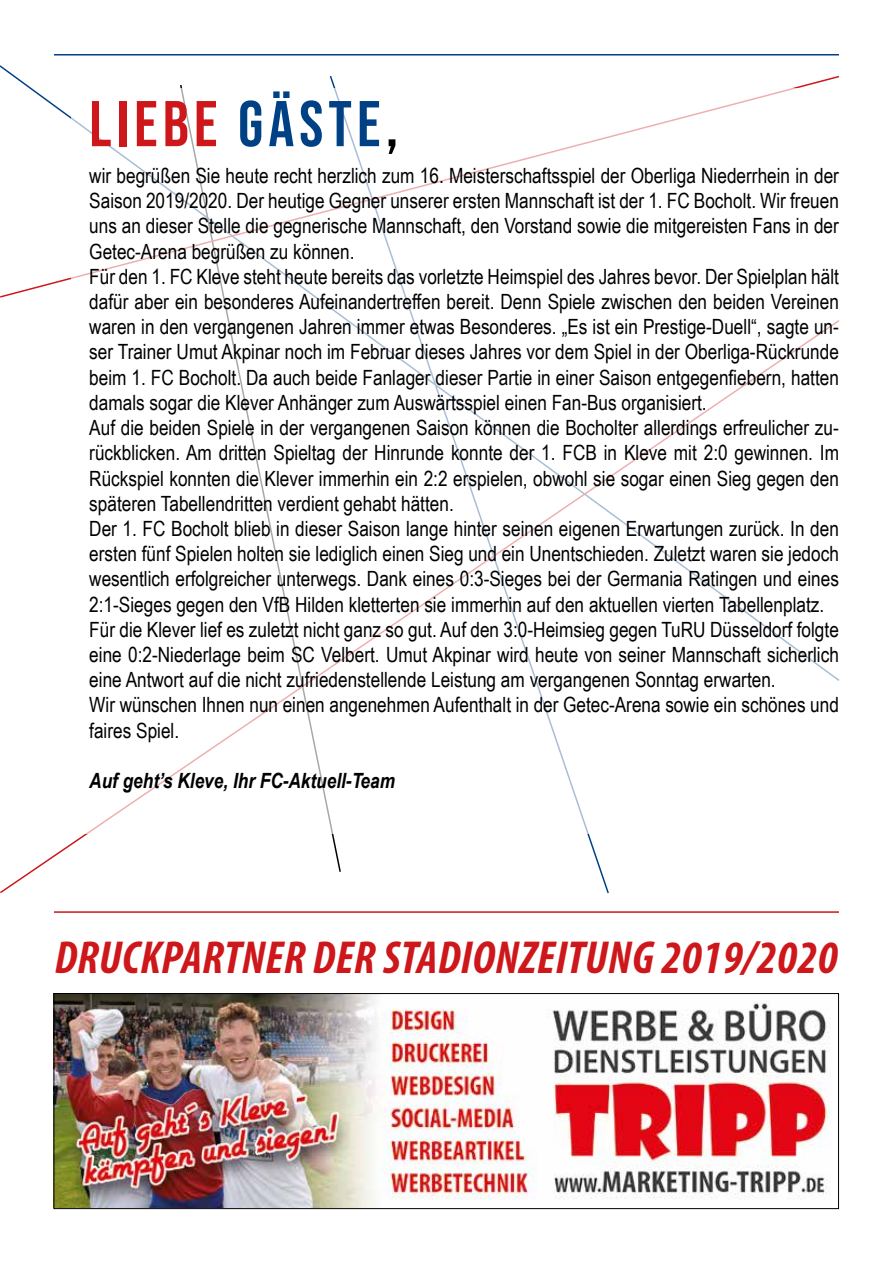
<style>
.page{position:relative;width:893px;height:1263px;background:#fff}
.page>*{position:absolute;margin:0;border:0;box-sizing:border-box;transform-origin:0 0}
.t1{font:64.5px "Bebas Neue";letter-spacing:.08em;color:#cd171a}
.t2{font:italic 700 condensed 46.5px "Myriad Pro";letter-spacing:.01em;color:#cd171a}
.t3{font:21px/25.2px "Arial Narrow";color:#000}
.t4{font:italic 700 21px "Arial Narrow";color:#000}
.s1{color:#004185}
.s2{color:#000}
</style>
<div class="page">
<hr style="left:54px;top:54px;width:785px;height:2px;background:#004185">
<hr style="left:54px;top:911px;width:785px;height:2px;background:#cd171a">
<img style="left:56px;top:995px;width:775px;height:212px">
<div style="left:54px;top:993px;width:785px;height:216px;border:1px solid #000"></div>
<h1 class="t1" style="left:89px;top:87px;width:310px">LIEBE <span class="s1">GÄSTE</span><span class="s2">,</span></h1>
<p class="t3" style="left:89px;top:162px;width:751px">wir begrüßen Sie heute recht herzlich zum 16. Meisterschaftsspiel der Oberliga Niederrhein in der Saison 2019/2020. Der heutige Gegner unserer ersten Mannschaft ist der 1. FC Bocholt. Wir freuen uns an dieser Stelle die gegnerische Mannschaft, den Vorstand sowie die mitgereisten Fans in der Getec-Arena begrüßen zu können.<br>Für den 1. FC Kleve steht heute bereits das vorletzte Heimspiel des Jahres bevor. Der Spielplan hält dafür aber ein besonderes Aufeinandertreffen bereit. Denn Spiele zwischen den beiden Vereinen waren in den vergangenen Jahren immer etwas Besonderes. „Es ist ein Prestige-Duell“, sagte un&shy;ser Trainer Umut Akpinar noch im Februar dieses Jahres vor dem Spiel in der Oberliga-Rückrunde beim 1. FC Bocholt. Da auch beide Fanlager dieser Partie in einer Saison entgegenfiebern, hatten damals sogar die Klever Anhänger zum Auswärtsspiel einen Fan-Bus organisiert.<br>Auf die beiden Spiele in der vergangenen Saison können die Bocholter allerdings erfreulicher zu&shy;rückblicken. Am dritten Spieltag der Hinrunde konnte der 1. FCB in Kleve mit 2:0 gewinnen. Im Rückspiel konnten die Klever immerhin ein 2:2 erspielen, obwohl sie sogar einen Sieg gegen den späteren Tabellendritten verdient gehabt hätten.<br>Der 1. FC Bocholt blieb in dieser Saison lange hinter seinen eigenen Erwartungen zurück. In den ersten fünf Spielen holten sie lediglich einen Sieg und ein Unentschieden. Zuletzt waren sie jedoch wesentlich erfolgreicher unterwegs. Dank eines 0:3-Sieges bei der Germania Ratingen und eines 2:1-Sieges gegen den VfB Hilden kletterten sie immerhin auf den aktuellen vierten Tabellenplatz.<br>Für die Klever lief es zuletzt nicht ganz so gut. Auf den 3:0-Heimsieg gegen TuRU Düsseldorf folgte eine 0:2-Niederlage beim SC Velbert. Umut Akpinar wird heute von seiner Mannschaft sicherlich eine Antwort auf die nicht zufriedenstellende Leistung am vergangenen Sonntag erwarten.<br>Wir wünschen Ihnen nun einen angenehmen Aufenthalt in der Getec-Arena sowie ein schönes und faires Spiel.</p>
<p class="t4" style="left:89px;top:765px;width:307px">Auf geht’s Kleve, Ihr FC-Aktuell-Team</p>
<h2 class="t2" style="left:55px;top:928px;width:785px">DRUCKPARTNER DER STADIONZEITUNG 2019/2020</h2>
</div>
